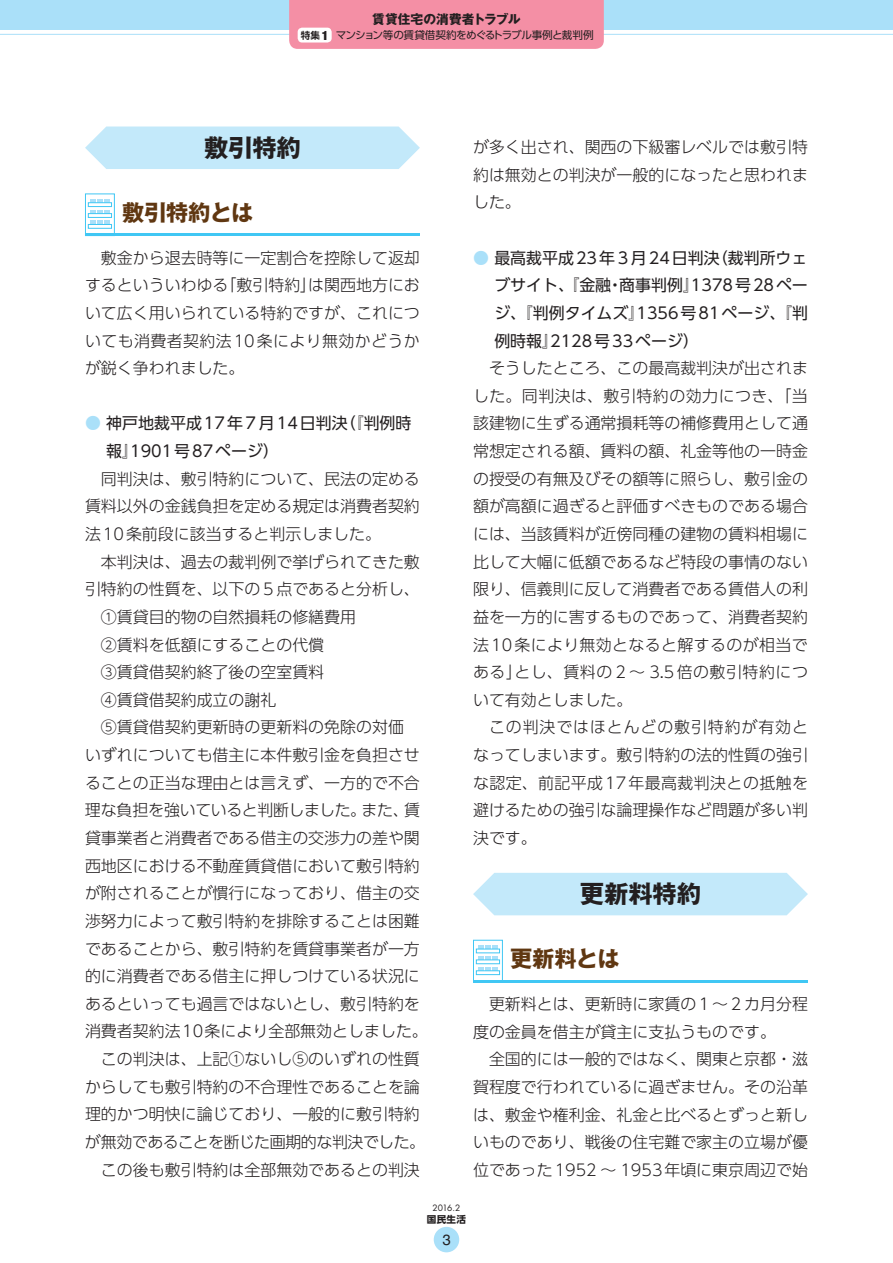
<style>
.page{position:relative;width:893px;height:1263px;background:#fff}
.page>*{position:absolute;margin:0;border:0;box-sizing:border-box;transform-origin:0 0}
.t1{font:700 24.45px "Gothic MB101 Pro";letter-spacing:-.01em;color:#231f20}
.t2{font:700 22.35px "Gothic MB101 Pro";letter-spacing:-.015em;color:#603711}
.t3{font:300 15.9px/27.6px "UD Shin Go Pro";color:#231f20;text-align:justify}
.t4{font:15.9px/27.6px "UD Shin Go Pro";color:#231f20;text-align:justify}
.t5{font:300 15.9px "UD Shin Go Pro";letter-spacing:-.02em;color:#231f20}
.t6{font:300 15.9px "UD Shin Go Pro";letter-spacing:-.03em;color:#231f20}
.t7{font:14.85px "Helvetica LT Std";color:#231f20}
.t8{font:700 12.75px "Gothic MB101 Pro";letter-spacing:-.005em;color:#231f20}
.t9{font:10.65px "UD Shin Go Pro";letter-spacing:-.055em;color:#231f20}
.t10{font:700 9.6px "UD Shin Go Pro";color:#231f20}
.t11{font:8.55px "Futura Std";color:#231f20}
.s1{font-family:"UD Shin Go Pro De";font-weight:700;font-size:9.6px}
.s2{font-family:"Helvetica Neue LT Std";font-weight:900;font-stretch:condensed;font-size:12.75px}
.s3{color:#aae0f9}
</style>
<div class="page">
<div style="left:0;top:0;width:893px;height:30px;background:#aae0f9"></div>
<hr style="left:0;top:34px;width:893px;height:1px;background:#aae0f9">
<div style="left:289px;top:0;width:315px;height:49px;background:#f48fa5"></div>
<div style="left:298px;top:28px;width:34px;height:15px;background:#fff;border-radius:4px"></div>
<div style="left:434px;top:1227px;width:25px;height:25px;background:#aae0f9;border-radius:50%"></div>
<div style="left:473px;top:873px;width:335px;height:42px;background:#c3e9fa"></div>
<hr style="left:473px;top:980px;width:335px;height:2px;background:#40c7f4">
<div style="left:473px;top:940px;width:30px;height:42px;border:1px solid #40c7f4"></div>
<svg style="left:476px;top:960px;width:24px;height:4px"></svg>
<svg style="left:476px;top:949px;width:24px;height:4px"></svg>
<svg style="left:478px;top:945px;width:20px;height:25px"></svg>
<svg style="left:476px;top:970px;width:24px;height:5px"></svg>
<svg style="left:85px;top:126px;width:335px;height:43px;background:#c7eafa"></svg>
<hr style="left:85px;top:234px;width:335px;height:2px;background:#40c7f4">
<div style="left:85px;top:193px;width:30px;height:43px;border:1px solid #40c7f4"></div>
<svg style="left:88px;top:213px;width:24px;height:5px"></svg>
<svg style="left:88px;top:202px;width:24px;height:5px"></svg>
<svg style="left:90px;top:199px;width:20px;height:25px"></svg>
<svg style="left:88px;top:224px;width:24px;height:4px"></svg>
<p class="t8" style="left:372px;top:9px;width:150px">賃貸住宅の消費者トラブル</p>
<p class="t9" style="left:301px;top:27px;width:294px"><span class="s1">特集</span> <span class="s2">1</span> マンション等の賃貸借契約をめぐるトラブル事例と裁判例</p>
<h1 class="t1" style="left:204px;top:127px;width:98px">敷引特約</h1>
<h2 class="t2" style="left:122px;top:194px;width:133px">敷引特約とは</h2>
<p class="t3" style="left:85px;top:243px;width:336px;text-indent:16px">敷金から退去時等に一定割合を控除して返却するといういわゆる「敷引特約」は関西地方において広く用いられている特約ですが、これについても消費者契約法10条により無効かどうかが鋭く争われました。</p>
<p class="t4" style="left:106px;top:409px;width:307px;text-indent:-21px"><span class="s3">●</span> 神戸地裁平成17年７月14日判決（『判例時報』1901号87ページ）</p>
<p class="t3" style="left:85px;top:464px;width:336px;text-indent:16px">同判決は、敷引特約について、民法の定める賃料以外の金銭負担を定める規定は消費者契約法10条前段に該当すると判示しました。</p>
<p class="t3" style="left:101px;top:547px;width:320px">本判決は、過去の裁判例で挙げられてきた敷</p>
<p class="t3" style="left:85px;top:575px;width:336px">引特約の性質を、以下の５点であると分析し、</p>
<p class="t3" style="left:101px;top:602px;width:257px">①賃貸目的物の自然損耗の修繕費用</p>
<p class="t3" style="left:101px;top:630px;width:225px">②賃料を低額にすることの代償</p>
<p class="t3" style="left:101px;top:658px;width:225px">③賃貸借契約終了後の空室賃料</p>
<p class="t3" style="left:101px;top:685px;width:177px">④賃貸借契約成立の謝礼</p>
<p class="t3" style="left:101px;top:713px;width:304px">⑤賃貸借契約更新時の更新料の免除の対価</p>
<p class="t3" style="left:85px;top:741px;width:336px">いずれについても借主に本件敷引金を負担させ</p>
<p class="t3" style="left:85px;top:768px;width:336px">ることの正当な理由とは言えず、一方的で不合</p>
<p class="t5" style="left:85px;top:797px;width:337px">理な負担を強いていると判断しました。また、賃</p>
<p class="t3" style="left:85px;top:824px;width:336px">貸事業者と消費者である借主の交渉力の差や関</p>
<p class="t3" style="left:85px;top:851px;width:336px">西地区における不動産賃貸借において敷引特約</p>
<p class="t3" style="left:85px;top:879px;width:336px">が附されることが慣行になっており、借主の交</p>
<p class="t3" style="left:85px;top:906px;width:336px">渉努力によって敷引特約を排除することは困難</p>
<p class="t3" style="left:85px;top:934px;width:336px">であることから、敷引特約を賃貸事業者が一方</p>
<p class="t3" style="left:85px;top:962px;width:336px">的に消費者である借主に押しつけている状況に</p>
<p class="t3" style="left:85px;top:989px;width:336px">あるといっても過言ではないとし、敷引特約を</p>
<p class="t3" style="left:85px;top:1017px;width:344px">消費者契約法10条により全部無効としました。</p>
<p class="t3" style="left:101px;top:1045px;width:320px">この判決は、上記①ないし⑤のいずれの性質</p>
<p class="t3" style="left:85px;top:1072px;width:336px">からしても敷引特約の不合理性であることを論</p>
<p class="t3" style="left:85px;top:1100px;width:336px">理的かつ明快に論じており、一般的に敷引特約</p>
<p class="t6" style="left:85px;top:1129px;width:342px">が無効であることを断じた画期的な判決でした。</p>
<p class="t3" style="left:101px;top:1155px;width:320px">この後も敷引特約は全部無効であるとの判決</p>
<p class="t3" style="left:473px;top:133px;width:336px">が多く出され、関西の下級審レベルでは敷引特約は無効との判決が一般的になったと思われました。</p>
<p class="t4" style="left:494px;top:243px;width:315px;text-indent:-21px"><span class="s3">●</span> 最高裁平成23年３月24日判決（裁判所ウェブサイト、『金融・商事判例』1378号28ページ、『判例タイムズ』1356号81ページ、『判例時報』2128号33ページ）</p>
<p class="t3" style="left:473px;top:354px;width:336px;text-indent:16px">そうしたところ、この最高裁判決が出されました。同判決は、敷引特約の効力につき、「当該建物に生ずる通常損耗等の補修費用として通常想定される額、賃料の額、礼金等他の一時金の授受の有無及びその額等に照らし、敷引金の額が高額に過ぎると評価すべきものである場合には、当該賃料が近傍同種の建物の賃料相場に比して大幅に低額であるなど特段の事情のない限り、信義則に反して消費者である賃借人の利益を一方的に害するものであって、消費者契約法10条により無効となると解するのが相当である」とし、賃料の２～ 3.5倍の敷引特約について有効としました。</p>
<p class="t3" style="left:473px;top:713px;width:336px;text-indent:16px">この判決ではほとんどの敷引特約が有効となってしまいます。敷引特約の法的性質の強引な認定、前記平成17年最高裁判決との抵触を避けるための強引な論理操作など問題が多い判決です。</p>
<h1 class="t1" style="left:580px;top:874px;width:123px">更新料特約</h1>
<h2 class="t2" style="left:510px;top:940px;width:111px">更新料とは</h2>
<p class="t3" style="left:473px;top:989px;width:336px;text-indent:16px">更新料とは、更新時に家賃の１～２カ月分程度の金員を借主が貸主に支払うものです。</p>
<p class="t3" style="left:473px;top:1045px;width:336px;text-indent:16px">全国的には一般的ではなく、関東と京都・滋賀程度で行われているに過ぎません。その沿革は、敷金や権利金、礼金と比べるとずっと新しいものであり、戦後の住宅難で家主の立場が優位であった1952 ～ 1953年頃に東京周辺で始</p>
<p class="t11" style="left:433px;top:1202px;width:29px">2016.2</p>
<p class="t10" style="left:427px;top:1211px;width:41px">国民生活</p>
<p class="t7" style="left:442px;top:1231px;width:10px">3</p>
</div>
